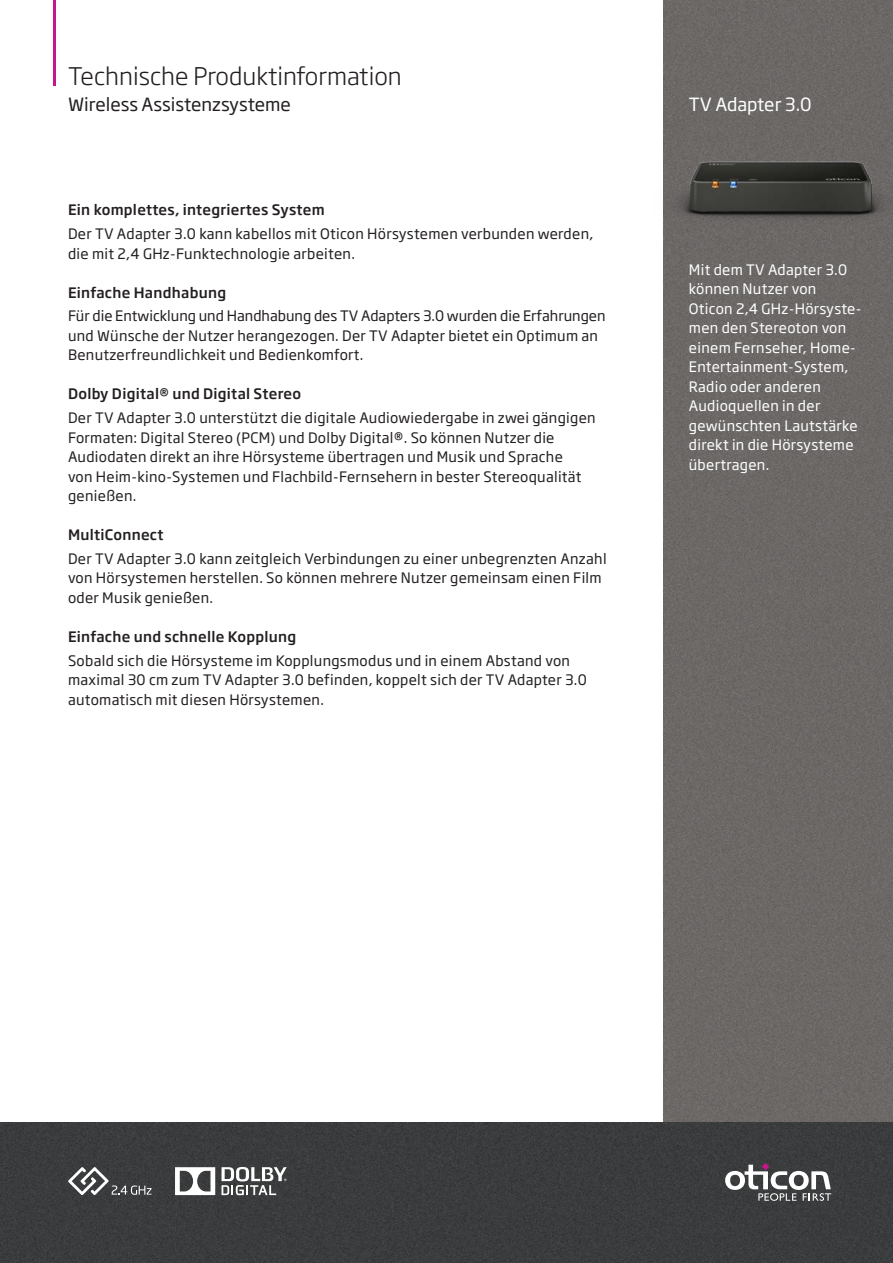
<style>
.page{position:relative;width:893px;height:1263px;background:#fff}
.page>*{position:absolute;margin:0;border:0;box-sizing:border-box;transform-origin:0 0}
.t1{font:300 24px "Soho Gothic Pro";color:#231f20}
.t2{font:18px "Soho Gothic Pro";color:#231f20}
.t3{font:18px "Soho Gothic Pro";color:#fff}
.t4{font:14.25px/19.5px "Soho Gothic Pro";letter-spacing:.02em;color:#231f20}
.t5{font:14.25px/19.5px "Soho Gothic Pro";letter-spacing:.02em;color:#fff}
.t6{font:500 14.25px "Soho Gothic Pro";letter-spacing:.02em;color:#231f20}
</style>
<div class="page">
<div style="left:663px;top:0;width:230px;height:1123px;background:#6c6867"></div>
<div style="left:0;top:1123px;width:893px;height:140px;background:#3b3c3d"></div>
<svg style="left:725px;top:1163px;width:106px;height:38px"></svg>
<svg style="left:68px;top:1167px;width:83px;height:28px;background:#606162"></svg>
<hr style="left:54px;top:0;width:2px;height:85px;background:#c5168c">
<img style="left:663px;top:84px;width:230px;height:220px">
<svg style="left:175px;top:1167px;width:40px;height:28px"></svg>
<svg style="left:222px;top:1167px;width:65px;height:28px"></svg>
<h1 class="t1" style="left:68px;top:58px;width:335px">Technische Produktinformation</h1>
<p class="t2" style="left:68px;top:91px;width:224px">Wireless Assistenzsysteme</p>
<p class="t6" style="left:68px;top:199px;width:258px">Ein komplettes, integriertes System</p>
<p class="t4" style="left:68px;top:223px;width:527px">Der TV Adapter 3.0 kann kabellos mit Oticon Hörsystemen verbunden werden, die mit 2,4 GHz-Funktechnologie arbeiten.</p>
<p class="t6" style="left:68px;top:281px;width:160px">Einfache Handhabung</p>
<p class="t4" style="left:68px;top:306px;width:539px">Für die Entwicklung und Handhabung des TV Adapters 3.0 wurden die Erfahrungen und Wünsche der Nutzer herangezogen. Der TV Adapter bietet ein Optimum an<br>Benutzerfreundlichkeit und Bedienkomfort.</p>
<p class="t6" style="left:68px;top:383px;width:235px">Dolby Digital® und Digital Stereo</p>
<p class="t4" style="left:68px;top:407px;width:529px">Der TV Adapter 3.0 unterstützt die digitale Audiowiedergabe in zwei gängigen Formaten: Digital Stereo (PCM) und Dolby Digital®. So können Nutzer die Audiodaten direkt an ihre Hörsysteme übertragen und Musik und Sprache<br>von Heim-kino-Systemen und Flachbild-Fernsehern in bester Stereoqualität genießen.</p>
<p class="t6" style="left:68px;top:524px;width:97px">MultiConnect</p>
<p class="t4" style="left:68px;top:548px;width:540px">Der TV Adapter 3.0 kann zeitgleich Verbindungen zu einer unbegrenzten Anzahl von Hörsystemen herstellen. So können mehrere Nutzer gemeinsam einen Film oder Musik genießen.</p>
<p class="t6" style="left:68px;top:625px;width:230px">Einfache und schnelle Kopplung</p>
<p class="t4" style="left:68px;top:650px;width:520px">Sobald sich die Hörsysteme im Kopplungsmodus und in einem Abstand von maximal 30 cm zum TV Adapter 3.0 befinden, koppelt sich der TV Adapter 3.0 automatisch mit diesen Hörsystemen.</p>
<p class="t3" style="left:689px;top:91px;width:124px">TV Adapter 3.0</p>
<p class="t5" style="left:689px;top:259px;width:174px">Mit dem TV Adapter 3.0 können Nutzer von<br>Oticon 2,4 GHz-Hörsyste&shy;men den Stereoton von einem Fernseher, Home-<br>Entertainment-System,<br>Radio oder anderen<br>Audioquellen in der gewünschten Lautstärke direkt in die Hörsysteme übertragen.</p>
</div>
